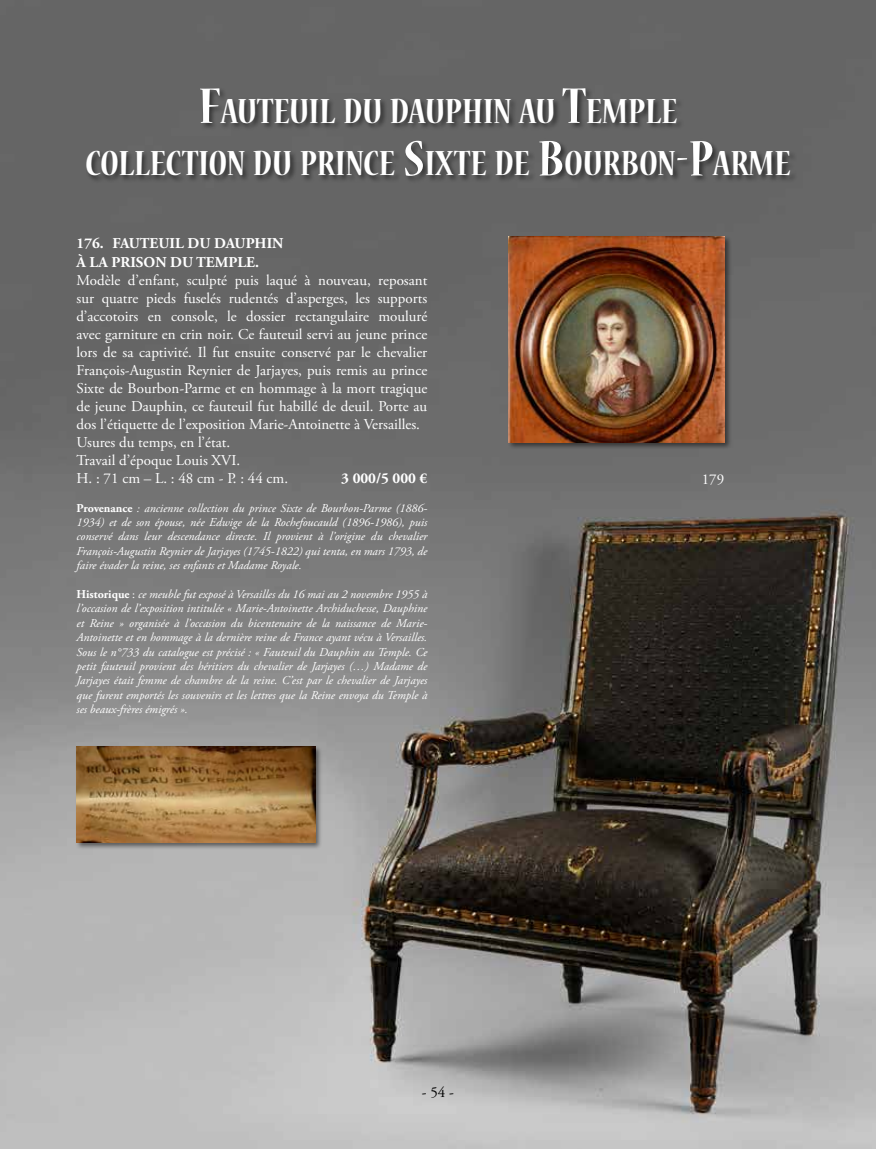
<style>
.page{position:relative;width:876px;height:1149px;background:#fff}
.page>*{position:absolute;margin:0;border:0;box-sizing:border-box;transform-origin:0 0}
.t1{font:700 condensed 38.85px/52.5px "Nueva Std";color:#fff;text-align:center}
.t2{font:15px/18px "Adobe Garamond Pro";color:#fff}
.t3{font:700 15px/18px "Adobe Garamond Pro";color:#fff}
.t4{font:15px "Adobe Garamond Pro";color:#000}
.t5{font:italic 12px/14.4px "Adobe Garamond Pro";color:#fff;text-align:justify}
.s1{font-size:55.5px}
.s2{font-weight:700;font-style:normal}
.s3{font-style:normal}
</style>
<div class="page">
<img style="left:0;top:0;width:876px;height:1148px">
<div style="left:507px;top:235px;width:225px;height:214px;background:#000;opacity:.5"></div>
<img style="left:509px;top:236px;width:215px;height:206px">
<div style="left:86px;top:87px;width:711px;height:96px;background:#000;opacity:.5"></div>
<div style="left:75px;top:745px;width:248px;height:105px;background:#000;opacity:.5"></div>
<img style="left:77px;top:746px;width:238px;height:96px">
<h1 class="t1" style="left:85px;top:87px;width:707px"><span class="s1">F</span>AUTEUIL DU DAUPHIN AU <span class="s1">T</span>EMPLE<br>COLLECTION DU PRINCE <span class="s1">S</span>IXTE DE <span class="s1">B</span>OURBON<span class="s1">-P</span>ARME</h1>
<p class="t3" style="left:77px;top:235px;width:189px">176. FAUTEUIL DU DAUPHIN<br>À LA PRISON</p>
<p class="t3" style="left:170px;top:253px;width:90px">DU TEMPLE.</p>
<p class="t2" style="left:77px;top:271px;width:352px">Modèle d’enfant, sculpté puis laqué à nouveau, reposant sur quatre pieds fuselés rudentés d’asperges, les supports d’accotoirs en console, le dossier rectangulaire mouluré avec garniture en crin noir. Ce fauteuil servi au jeune prince lors de sa captivité. Il fut ensuite conservé par le chevalier François-Augustin Reynier de Jarjayes, puis remis au prince Sixte de Bourbon-Parme et en hommage à la mort tragique de jeune Dauphin, ce fauteuil fut habillé de deuil. Porte au dos l’étiquette de l’exposition Marie-Antoinette à Versailles.<br>Usures du temps, en l’état.<br>Travail d’époque Louis XVI.<br>H. : 71 cm – L. : 48 cm - P. : 44 cm.</p>
<p class="t3" style="left:341px;top:469px;width:88px">3 000/5 000 €</p>
<p class="t5" style="left:77px;top:500px;width:352px"><span class="s2">Provenance</span> : ancienne collection du prince Sixte de Bourbon-Parme (1886- 1934) et de son épouse, née Edwige de la Rochefoucauld (1896-1986), puis conservé dans leur descendance directe. Il provient à l’origine du chevalier François-Augustin Reynier de Jarjayes (1745-1822) qui tenta, en mars 1793, de faire évader la reine, ses enfants et Madame Royale.</p>
<p class="t5" style="left:77px;top:587px;width:352px"><span class="s2">Historique</span> <span class="s3">:</span> ce meuble fut exposé à Versailles du 16 mai au 2 novembre 1955 à l’occasion de l’exposition intitulée « Marie-Antoinette Archiduchesse, Dauphine et Reine » organisée à l’occasion du bicentenaire de la naissance de Marie-Antoinette et en hommage à la dernière reine de France ayant vécu à Versailles.<br>Sous le n°733 du catalogue est précisé : « Fauteuil du Dauphin au Temple. Ce petit fauteuil provient des héritiers du chevalier de Jarjayes (…) Madame de Jarjayes était femme de chambre de la reine. C’est par le chevalier de Jarjayes que furent emportés les souvenirs et les lettres que la Reine envoya du Temple à ses beaux-frères émigrés ».</p>
<p class="t4" style="left:422px;top:1082px;width:34px">- 54 -</p>
<p class="t2" style="left:702px;top:470px;width:24px">179</p>
</div>
